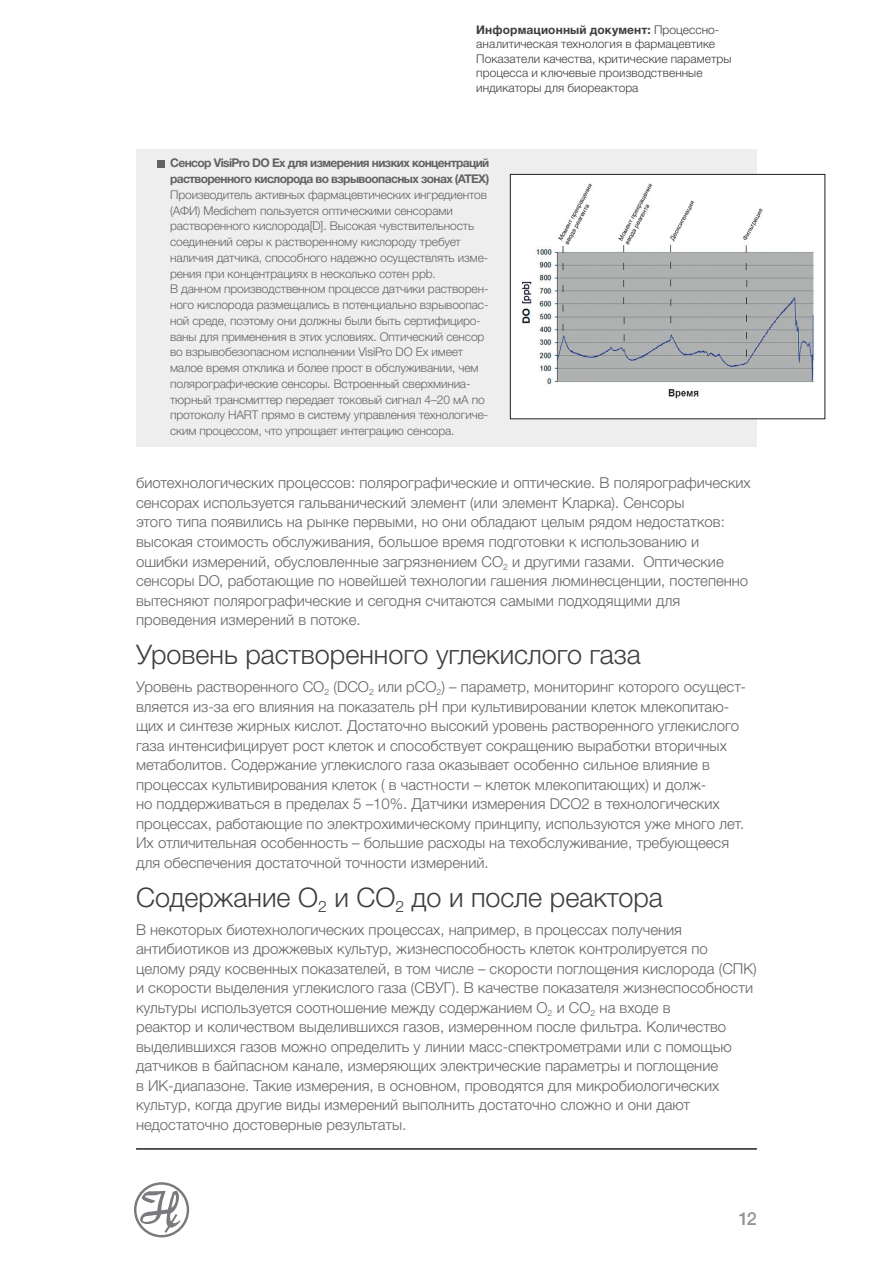
<style>
.page{position:relative;width:893px;height:1263px;background:#fff}
.page>*{position:absolute;margin:0;border:0;box-sizing:border-box;transform-origin:0 0}
.t1{font:300 27px "Helvetica Neue LTW1 G";color:#3e3e3f}
.t2{font:500 18px "Helvetica Neue LT Pro";color:#939598}
.t3{font:300 15px/19.5px "Helvetica Neue LTW1 G";color:#636366}
.t4{font:300 12px/15.8px "Helvetica Neue LTW1 G";letter-spacing:-.01em;color:#636366}
.t5{font:300 12px/14.4px "Helvetica Neue LTW1 G";letter-spacing:.005em;color:#3e3e3f}
.t6{font:700 12px/15.8px "Helvetica Neue LTW1 G";letter-spacing:-.05em;color:#636366}
.s1{font-weight:700}
</style>
<div class="page">
<hr style="left:136px;top:1148px;width:621px;height:2px;background:#231f20">
<svg style="left:134px;top:1182px;width:55px;height:55px"></svg>
<div style="left:136px;top:149px;width:621px;height:297px;background:#eeeeef"></div>
<div style="left:157px;top:160px;width:8px;height:7px;background:#636366"></div>
<div style="left:510px;top:174px;width:315px;height:245px;background:#fff"></div>
<img style="left:521px;top:183px;width:293px;height:216px">
<div style="left:510px;top:174px;width:315px;height:245px;border:1px solid #231f20"></div>
<p class="t5" style="left:476px;top:23px;width:257px"><span class="s1">Информационный документ:</span> Процессно&shy;аналитическая технология в фармацевтике Показатели качества, критические параметры процесса и ключевые производственные индикаторы для биореактора</p>
<p class="t6" style="left:170px;top:155px;width:321px">Сенсор VisiPro DO Ex для измерения низких концентраций растворенного кислорода во взрывоопасных зонах (ATEX)</p>
<p class="t4" style="left:170px;top:187px;width:320px">Производитель активных фармацевтических ингредиентов (АФИ) Medichem пользуется оптическими сенсорами растворенного кислорода[D]. Высокая чувствительность соединений серы к растворенному кислороду требует наличия датчика, способного надежно осуществлять изме&shy;рения при концентрациях в несколько сотен ppb.<br>В данном производственном процессе датчики растворен&shy;ного кислорода размещались в потенциально взрывоопас&shy;ной среде, поэтому они должны были быть сертифициро&shy;ваны для применения в этих условиях. Оптический сенсор во взрывобезопасном исполнении VisiPro DO Ex имеет малое время отклика и более прост в обслуживании, чем полярографические сенсоры. Встроенный сверхминиа&shy;тюрный трансмиттер передает токовый сигнал 4–20 мА по протоколу HART прямо в систему управления технологиче&shy;ским процессом, что упрощает интеграцию сенсора.</p>
<p class="t3" style="left:136px;top:473px;width:616px">биотехнологических процессов: полярографические и оптические. В полярографических сенсорах используется гальванический элемент (или элемент Кларка). Сенсоры<br>этого типа появились на рынке первыми, но они обладают целым рядом недостатков: высокая стоимость обслуживания, большое время подготовки к использованию и ошибки измерений, обусловленные загрязнением CO<sub>2</sub> и другими газами. Оптические сенсоры DO, работающие по новейшей технологии гашения люминесценции, постепенно вытесняют полярографические и сегодня считаются самыми подходящими для проведения измерений в потоке.</p>
<h1 class="t1" style="left:136px;top:638px;width:506px">Уровень растворенного углекислого газа</h1>
<p class="t3" style="left:136px;top:677px;width:611px">Уровень растворенного CO<sub>2</sub> (DCO<sub>2</sub> или pCO<sub>2</sub>) – параметр, мониторинг которого осущест&shy;вляется из-за его влияния на показатель pH при культивировании клеток млекопитаю&shy;щих и синтезе жирных кислот. Достаточно высокий уровень растворенного углекислого газа интенсифицирует рост клеток и способствует сокращению выработки вторичных метаболитов. Содержание углекислого газа оказывает особенно сильное влияние в процессах культивирования клеток ( в частности – клеток млекопитающих) и долж-<br>но поддерживаться в пределах 5 –10%. Датчики измерения DCO2 в технологических процессах, работающие по электрохимическому принципу, используются уже много лет.<br>Их отличительная особенность – большие расходы на техобслуживание, требующееся для обеспечения достаточной точности измерений.</p>
<h1 class="t1" style="left:136px;top:880px;width:528px">Содержание O<sub>2</sub> и CO<sub>2</sub> до и после реактора</h1>
<p class="t3" style="left:136px;top:919px;width:622px">В некоторых биотехнологических процессах, например, в процессах получения антибиотиков из дрожжевых культур, жизнеспособность клеток контролируется по целому ряду косвенных показателей, в том числе – скорости поглощения кислорода (СПК) и скорости выделения углекислого газа (СВУГ). В качестве показателя жизнеспособности культуры используется соотношение между содержанием O<sub>2</sub> и CO<sub>2</sub> на входе в<br>реактор и количеством выделившихся газов, измеренном после фильтра. Количество выделившихся газов можно определить у линии масс-спектрометрами или с помощью датчиков в байпасном канале, измеряющих электрические параметры и поглощение<br>в ИК-диапазоне. Такие измерения, в основном, проводятся для микробиологических культур, когда другие виды измерений выполнить достаточно сложно и они дают недостаточно достоверные результаты.</p>
<p class="t2" style="left:738px;top:1207px;width:20px">12</p>
</div>
